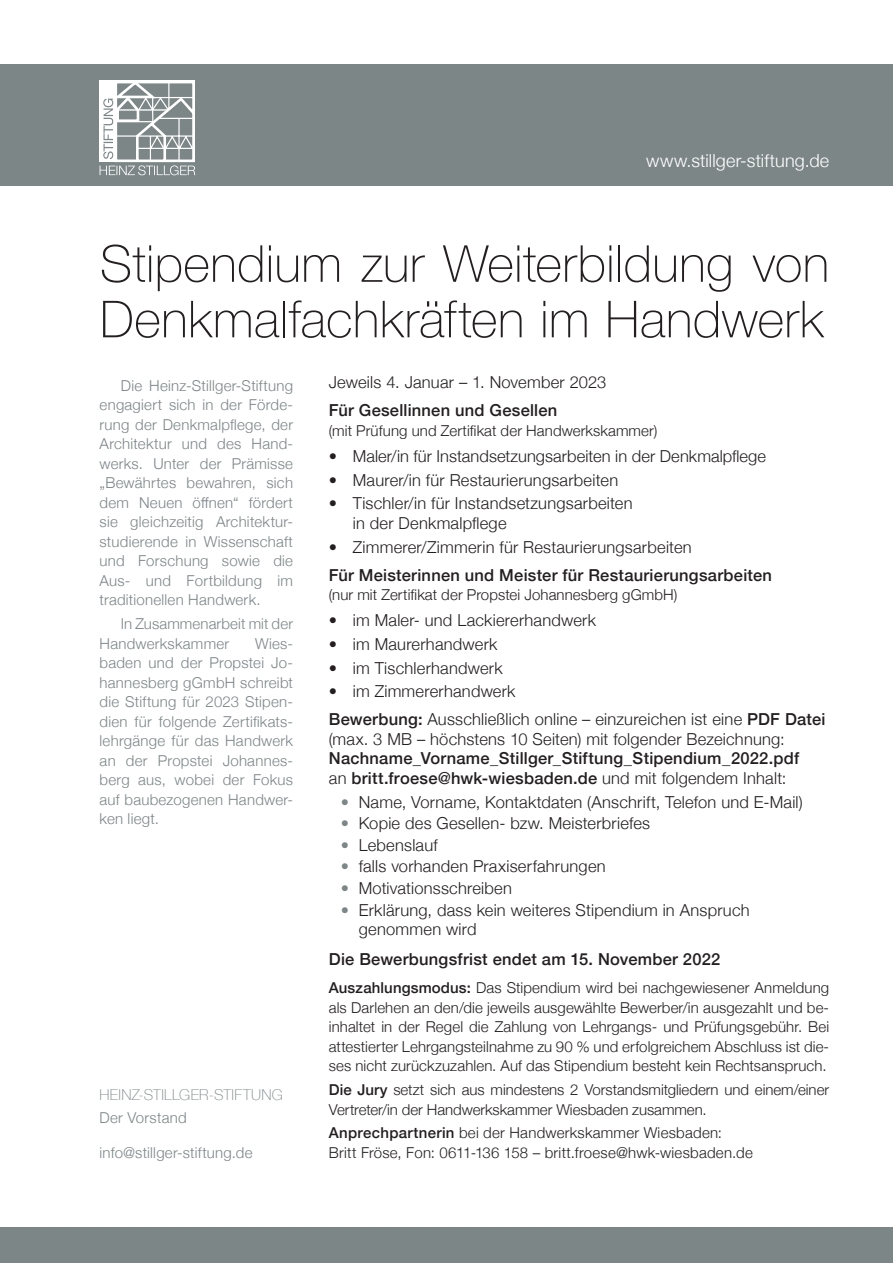
<style>
.page{position:relative;width:893px;height:1263px;background:#fff}
.page>*{position:absolute;margin:0;border:0;box-sizing:border-box;transform-origin:0 0}
.t1{font:100 51px/55.5px "Helvetica Neue";letter-spacing:.01em;color:#231f20}
.t2{font:300 18px "Helvetica Neue";letter-spacing:.01em;color:#fff}
.t3{font:300 16.5px/19.5px "Helvetica Neue";letter-spacing:.015em;color:#231f20}
.t4{font:500 16.5px "Helvetica Neue";letter-spacing:.015em;color:#231f20}
.t5{font:300 15px/19.5px "Helvetica Neue";letter-spacing:.005em;color:#231f20;text-align:justify}
.t6{font:300 15px/19.5px "Helvetica Neue";letter-spacing:.015em;color:#7c8687;text-align:justify}
.t7{font:100 15px "Helvetica Neue";letter-spacing:.02em;color:#7c8687}
.s1{font-weight:500}
.s2{font-weight:500;color:#7c8687}
</style>
<div class="page">
<div style="left:0;top:65px;width:893px;height:121px;background:#7c8687"></div>
<svg style="left:100px;top:80px;width:95px;height:95px"></svg>
<div style="left:0;top:1227px;width:893px;height:36px;background:#7c8687"></div>
<p class="t2" style="left:646px;top:146px;width:185px">www.stillger-stiftung.de</p>
<p class="t1" style="left:100px;top:234px;width:731px">Stipendium zur Weiterbildung von<br>Denkmalfachkräften im Handwerk</p>
<p class="t6" style="left:100px;top:375px;width:195px;text-indent:21px">Die Heinz-Stillger-Stiftung engagiert sich in der Förde&shy;rung der Denkmalpflege, der Architektur und des Hand&shy;werks. Unter der Prämisse „Bewährtes bewahren, sich dem Neuen öffnen“ fördert sie gleichzeitig Architektur&shy;studierende in Wissenschaft und Forschung sowie die Aus- und Fortbildung im traditionellen Handwerk.</p>
<p class="t6" style="left:100px;top:613px;width:195px;text-indent:21px">In Zusammenarbeit mit der<br>Handwerkskammer</p>
<p class="t6" style="left:100px;top:632px;width:195px;text-indent:155px">Wies&shy;baden und der Propstei Jo&shy;hannesberg gGmbH schreibt die Stiftung für 2023 Stipen&shy;dien für folgende Zertifikats&shy;lehrgänge für das Handwerk an der Propstei Johannes&shy;berg aus, wobei der Fokus auf baubezogenen Handwer&shy;ken liegt.</p>
<p class="t7" style="left:100px;top:1083px;width:185px">HEINZ-STILLGER-STIFTUNG</p>
<p class="t6" style="left:100px;top:1106px;width:89px">Der Vorstand</p>
<p class="t6" style="left:100px;top:1141px;width:154px">info@stillger-stiftung.de</p>
<p class="t3" style="left:329px;top:372px;width:279px">Jeweils 4. Januar – 1. November 2023</p>
<p class="t4" style="left:329px;top:397px;width:230px">Für Gesellinnen und Gesellen</p>
<p class="t5" style="left:329px;top:420px;width:330px">(mit Prüfung und Zertifikat der Handwerkskammer)</p>
<p class="t3" style="left:329px;top:445px;width:439px">• Maler/in für Instandsetzungsarbeiten in der Denkmalpflege</p>
<p class="t3" style="left:329px;top:469px;width:291px">• Maurer/in für Restaurierungsarbeiten</p>
<p class="t3" style="left:353px;top:492px;width:281px;text-indent:-24px">• Tischler/in für Instandsetzungsarbeiten in der Denkmalpflege</p>
<p class="t3" style="left:329px;top:536px;width:364px">• Zimmerer/Zimmerin für Restaurierungsarbeiten</p>
<p class="t4" style="left:329px;top:561px;width:445px">Für Meisterinnen und Meister für Restaurierungsarbeiten</p>
<p class="t5" style="left:329px;top:584px;width:350px">(nur mit Zertifikat der Propstei Johannesberg gGmbH)</p>
<p class="t3" style="left:329px;top:609px;width:269px">• im Maler- und Lackiererhandwerk</p>
<p class="t3" style="left:329px;top:633px;width:170px">• im Maurerhandwerk</p>
<p class="t3" style="left:329px;top:657px;width:175px">• im Tischlerhandwerk</p>
<p class="t3" style="left:329px;top:680px;width:188px">• im Zimmererhandwerk</p>
<p class="t3" style="left:329px;top:708px;width:498px"><span class="s1">Bewerbung:</span> Ausschließlich online – einzureichen ist eine <span class="s1">PDF Datei </span>(max. 3 MB – höchstens 10 Seiten) mit folgender Bezeichnung:<br><span class="s1">Nachname_Vorname_Stillger_Stiftung_Stipendium_2022.pdf<br></span>an <span class="s1">britt.froese@hwk-wiesbaden.de</span> und mit folgendem Inhalt:</p>
<p class="t3" style="left:341px;top:791px;width:464px"><span class="s2">•</span> Name, Vorname, Kontaktdaten (Anschrift, Telefon und E-Mail)</p>
<p class="t3" style="left:341px;top:812px;width:311px"><span class="s2">•</span> Kopie des Gesellen- bzw. Meisterbriefes</p>
<p class="t3" style="left:341px;top:834px;width:98px"><span class="s2">•</span> Lebenslauf</p>
<p class="t3" style="left:341px;top:855px;width:266px"><span class="s2">•</span> falls vorhanden Praxiserfahrungen</p>
<p class="t3" style="left:341px;top:877px;width:173px"><span class="s2">•</span> Motivationsschreiben</p>
<p class="t3" style="left:359px;top:899px;width:392px;text-indent:-18px"><span class="s2">•</span> Erklärung, dass kein weiteres Stipendium in Anspruch genommen wird</p>
<p class="t4" style="left:329px;top:946px;width:393px">Die Bewerbungsfrist endet am 15. November 2022</p>
<p class="t5" style="left:329px;top:977px;width:502px"><span class="s1">Auszahlungsmodus:</span> Das Stipendium wird bei nachgewiesener Anmeldung als Darlehen an den/die jeweils ausgewählte Bewerber/in ausgezahlt und be&shy;inhaltet in der Regel die Zahlung von Lehrgangs- und Prüfungsgebühr. Bei attestierter Lehrgangsteilnahme zu 90 % und erfolgreichem Abschluss ist die&shy;ses nicht zurückzuzahlen. Auf das Stipendium besteht kein Rechtsanspruch.</p>
<p class="t5" style="left:329px;top:1079px;width:502px"><span class="s1">Die Jury</span> setzt sich aus mindestens 2 Vorstandsmitgliedern und einem/einer<br>Vertreter/in der Handwerkskammer Wiesbaden zusammen.</p>
<p class="t5" style="left:329px;top:1122px;width:395px"><span class="s1">Anprechpartnerin</span> bei der Handwerkskammer Wiesbaden:</p>
<p class="t5" style="left:329px;top:1142px;width:425px">Britt Fröse, Fon: 0611-136 158 – britt.froese@hwk-wiesbaden.de</p>
</div>
